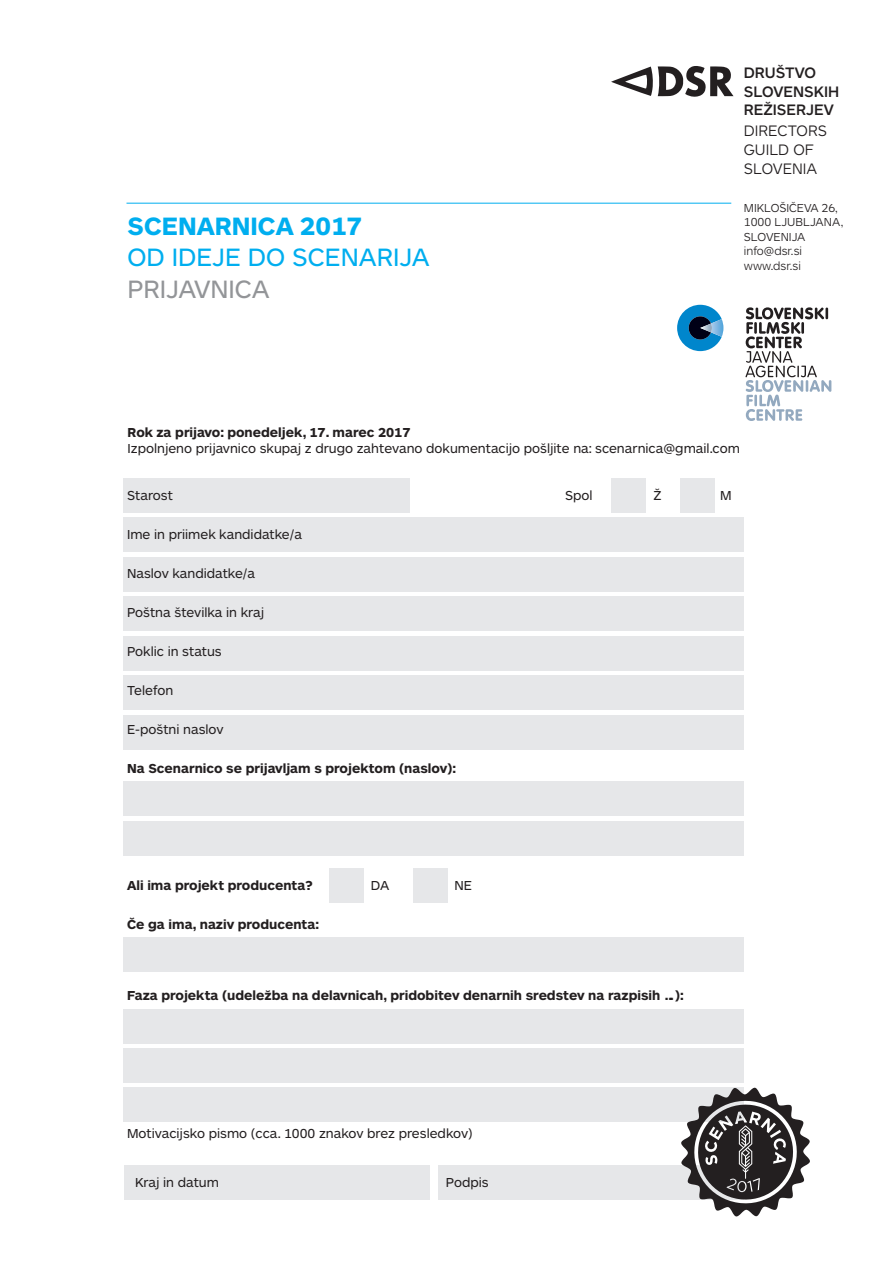
<style>
.page{position:relative;width:893px;height:1263px;background:#fff}
.page>*{position:absolute;margin:0;border:0;box-sizing:border-box;transform-origin:0 0}
.t1{font:26.1px "Maquette OT";color:#00aeef}
.t2{font:700 26.1px "Maquette OT";color:#00aeef}
.t3{font:26.1px "Maquette OT";color:#939598}
.t4{font:500 15.75px/18.9px "Maquette OT";color:#231f20}
.t5{font:300 15.75px/18.9px "Maquette OT";color:#231f20}
.t6{font:13.5px "Maquette OT";color:#231f20}
.t7{font:700 13.5px "Maquette OT";color:#231f20}
.t8{font:300 12px/14.4px "Maquette OT";color:#231f20}
</style>
<div class="page">
<div style="left:123px;top:478px;width:287px;height:34px;background:#e6e7e9"></div>
<div style="left:612px;top:478px;width:34px;height:34px;background:#e6e7e9"></div>
<div style="left:329px;top:869px;width:34px;height:34px;background:#e6e7e9"></div>
<div style="left:681px;top:478px;width:34px;height:34px;background:#e6e7e9"></div>
<div style="left:413px;top:869px;width:34px;height:34px;background:#e6e7e9"></div>
<div style="left:123px;top:518px;width:621px;height:34px;background:#e6e7e9"></div>
<div style="left:123px;top:557px;width:621px;height:34px;background:#e6e7e9"></div>
<div style="left:123px;top:676px;width:621px;height:34px;background:#e6e7e9"></div>
<div style="left:123px;top:597px;width:621px;height:34px;background:#e6e7e9"></div>
<div style="left:123px;top:715px;width:621px;height:34px;background:#e6e7e9"></div>
<div style="left:123px;top:938px;width:621px;height:34px;background:#e6e7e9"></div>
<div style="left:123px;top:636px;width:621px;height:34px;background:#e6e7e9"></div>
<div style="left:123px;top:782px;width:621px;height:34px;background:#e6e7e9"></div>
<div style="left:123px;top:821px;width:621px;height:34px;background:#e6e7e9"></div>
<div style="left:123px;top:1009px;width:621px;height:34px;background:#e6e7e9"></div>
<div style="left:123px;top:1049px;width:621px;height:34px;background:#e6e7e9"></div>
<div style="left:123px;top:1088px;width:621px;height:34px;background:#e6e7e9"></div>
<div style="left:124px;top:1165px;width:306px;height:34px;background:#e6e7e9"></div>
<div style="left:438px;top:1165px;width:306px;height:34px;background:#e6e7e9"></div>
<hr style="left:126px;top:203px;width:605px;height:1px;background:#00aeef">
<svg style="left:681px;top:1087px;width:129px;height:130px"></svg>
<svg style="left:611px;top:66px;width:122px;height:31px"></svg>
<svg style="left:745px;top:307px;width:86px;height:114px"></svg>
<svg style="left:677px;top:305px;width:46px;height:46px"></svg>
<h1 class="t2" style="left:128px;top:211px;width:236px">SCENARNICA 2017</h1>
<h1 class="t1" style="left:128px;top:244px;width:304px">Od ideje do scenarija</h1>
<h1 class="t3" style="left:128px;top:275px;width:144px">Prijavnica</h1>
<p class="t4" style="left:744px;top:63px;width:97px">DRUŠTVO<br>SLOVENSKIH<br>REŽISERJEV</p>
<p class="t5" style="left:744px;top:122px;width:83px">DIRECTORS<br>GUILD OF<br>SLOVENIA</p>
<p class="t8" style="left:744px;top:201px;width:101px">MIKLOŠIČEVA 26,<br>1000 LJUBLJANA,<br>SLOVENIJA<br>INFO@DSR.SI<br>WWW.DSR.SI</p>
<p class="t7" style="left:128px;top:424px;width:284px">Rok za prijavo: ponedeljek, 17. marec 2017</p>
<p class="t6" style="left:128px;top:441px;width:614px">Izpolnjeno prijavnico skupaj z drugo zahtevano dokumentacijo pošljite na: scenarnica@gmail.com</p>
<p class="t6" style="left:127px;top:489px;width:47px">Starost</p>
<p class="t6" style="left:565px;top:489px;width:29px">Spol</p>
<p class="t6" style="left:654px;top:489px;width:10px">Ž</p>
<p class="t6" style="left:720px;top:489px;width:13px">M</p>
<p class="t6" style="left:127px;top:528px;width:176px">Ime in priimek kandidatke/a</p>
<p class="t6" style="left:127px;top:567px;width:130px">Naslov kandidatke/a</p>
<p class="t6" style="left:127px;top:606px;width:140px">Poštna številka in kraj</p>
<p class="t6" style="left:127px;top:645px;width:96px">Poklic in status</p>
<p class="t6" style="left:127px;top:684px;width:48px">Telefon</p>
<p class="t6" style="left:127px;top:723px;width:98px">E-poštni naslov</p>
<p class="t7" style="left:127px;top:761px;width:331px">Na Scenarnico se prijavljam s projektom (naslov):</p>
<p class="t7" style="left:127px;top:878px;width:187px">Ali ima projekt producenta?</p>
<p class="t6" style="left:371px;top:879px;width:10px">DA</p>
<p class="t6" style="left:455px;top:879px;width:9px">NE</p>
<p class="t7" style="left:127px;top:917px;width:194px">Če ga ima, naziv producenta:</p>
<p class="t7" style="left:127px;top:987px;width:558px">Faza projekta (udeležba na delavnicah, pridobitev denarnih sredstev na razpisih …):</p>
<p class="t6" style="left:127px;top:1126px;width:347px">Motivacijsko pismo (cca. 1000 znakov brez presledkov)</p>
<p class="t6" style="left:135px;top:1176px;width:85px">Kraj in datum</p>
<p class="t6" style="left:446px;top:1176px;width:44px">Podpis</p>
</div>
